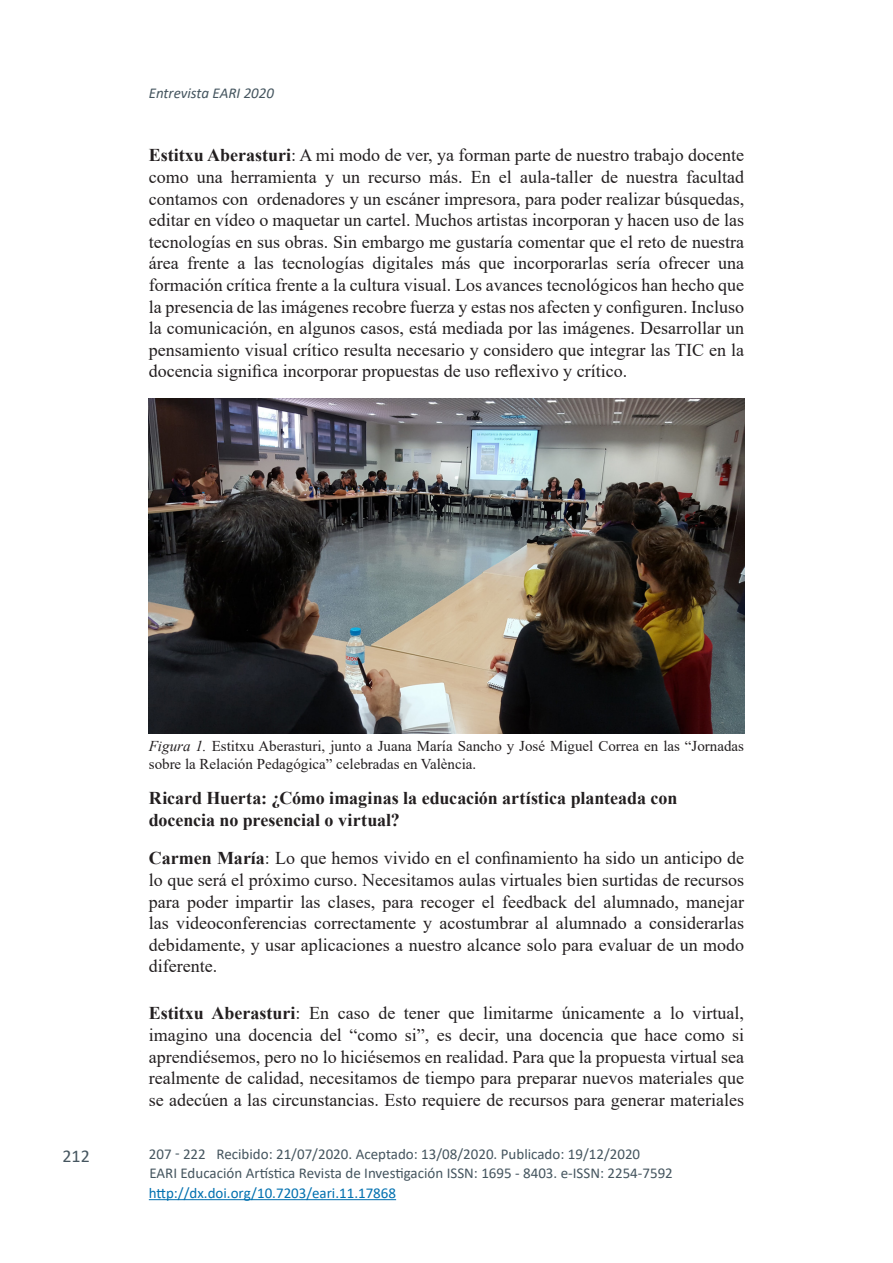
<style>
.page{position:relative;width:893px;height:1263px;background:#fff}
.page>*{position:absolute;margin:0;border:0;box-sizing:border-box;transform-origin:0 0}
.texto_normal{font:18px/21.6px "Times New Roman";color:#231f20;text-align:justify}
.Subtitulos{font:700 18px/21.6px "Times New Roman";letter-spacing:-.005em;color:#231f20}
.t1{font:18px "Calibri";color:#45555f}
.Publicacion{font:15px "Calibri";color:#45555f}
.Pies_foto{font:15px/18px "Times New Roman";color:#231f20}
.DOI_izquierda{font:15px "Calibri";color:#0070af}
.t2{font:italic 15px "Calibri";color:#45555f}
.s1{font-weight:700}
.s2{font-style:italic}
</style>
<div class="page">
<img style="left:149px;top:399px;width:595px;height:334px">
<hr style="left:149px;top:1199px;width:247px;height:1px;background:#0070af">
<p class="t2" style="left:149px;top:82px;width:127px">Entrevista EARI 2020</p>
<p class="texto_normal" style="left:149px;top:144px;width:597px"><span class="s1">Estitxu Aberasturi</span>: A mi modo de ver, ya forman parte de nuestro trabajo docente como una herramienta y un recurso más. En el aula-taller de nuestra facultad contamos con ordenadores y un escáner impresora, para poder realizar búsquedas, editar en vídeo o maquetar un cartel. Muchos artistas incorporan y hacen uso de las tecnologías en sus obras. Sin embargo me gustaría comentar que el reto de nuestra área frente a las tecnologías digitales más que incorporarlas sería ofrecer una formación crítica frente a la cultura visual. Los avances tecnológicos han hecho que la presencia de las imágenes recobre fuerza y estas nos afecten y configuren. Incluso la comunicación, en algunos casos, está mediada por las imágenes. Desarrollar un pensamiento visual crítico resulta necesario y considero que integrar las TIC en la docencia significa incorporar propuestas de uso reflexivo y crítico.</p>
<p class="t1" style="left:62px;top:1143px;width:29px">212</p>
<p class="Pies_foto" style="left:149px;top:737px;width:597px"><span class="s2">Figura 1.</span> Estitxu Aberasturi, junto a Juana María Sancho y José Miguel Correa en las “Jornadas sobre la Relación Pedagógica” celebradas en València.</p>
<p class="Subtitulos" style="left:149px;top:787px;width:530px">Ricard Huerta: ¿Cómo imaginas la educación artística planteada con docencia no presencial o virtual?</p>
<p class="texto_normal" style="left:149px;top:847px;width:597px"><span class="s1">Carmen María</span>: Lo que hemos vivido en el confinamiento ha sido un anticipo de lo que será el próximo curso. Necesitamos aulas virtuales bien surtidas de recursos para poder impartir las clases, para recoger el feedback del alumnado, manejar las videoconferencias correctamente y acostumbrar al alumnado a considerarlas debidamente, y usar aplicaciones a nuestro alcance solo para evaluar de un modo diferente.</p>
<p class="texto_normal" style="left:149px;top:1002px;width:597px"><span class="s1">Estitxu Aberasturi</span>: En caso de tener que limitarme únicamente a lo virtual, imagino una docencia del “como si”, es decir, una docencia que hace como si aprendiésemos, pero no lo hiciésemos en realidad. Para que la propuesta virtual sea realmente de calidad, necesitamos de tiempo para preparar nuevos materiales que se adecúen a las circunstancias. Esto requiere de recursos para generar materiales</p>
<p class="Publicacion" style="left:216px;top:1144px;width:425px">Recibido: 21/07/2020. Aceptado: 13/08/2020. Publicado: 19/12/2020</p>
<p class="Publicacion" style="left:149px;top:1144px;width:59px">207 - 222</p>
<p class="DOI_izquierda" style="left:149px;top:1182px;width:249px">http://dx.doi.org/10.7203/eari.11.17868</p>
<p class="Publicacion" style="left:149px;top:1162px;width:525px">EARI Educación Artística Revista de Investigación ISSN: 1695 - 8403. e-ISSN: 2254-7592</p>
</div>
